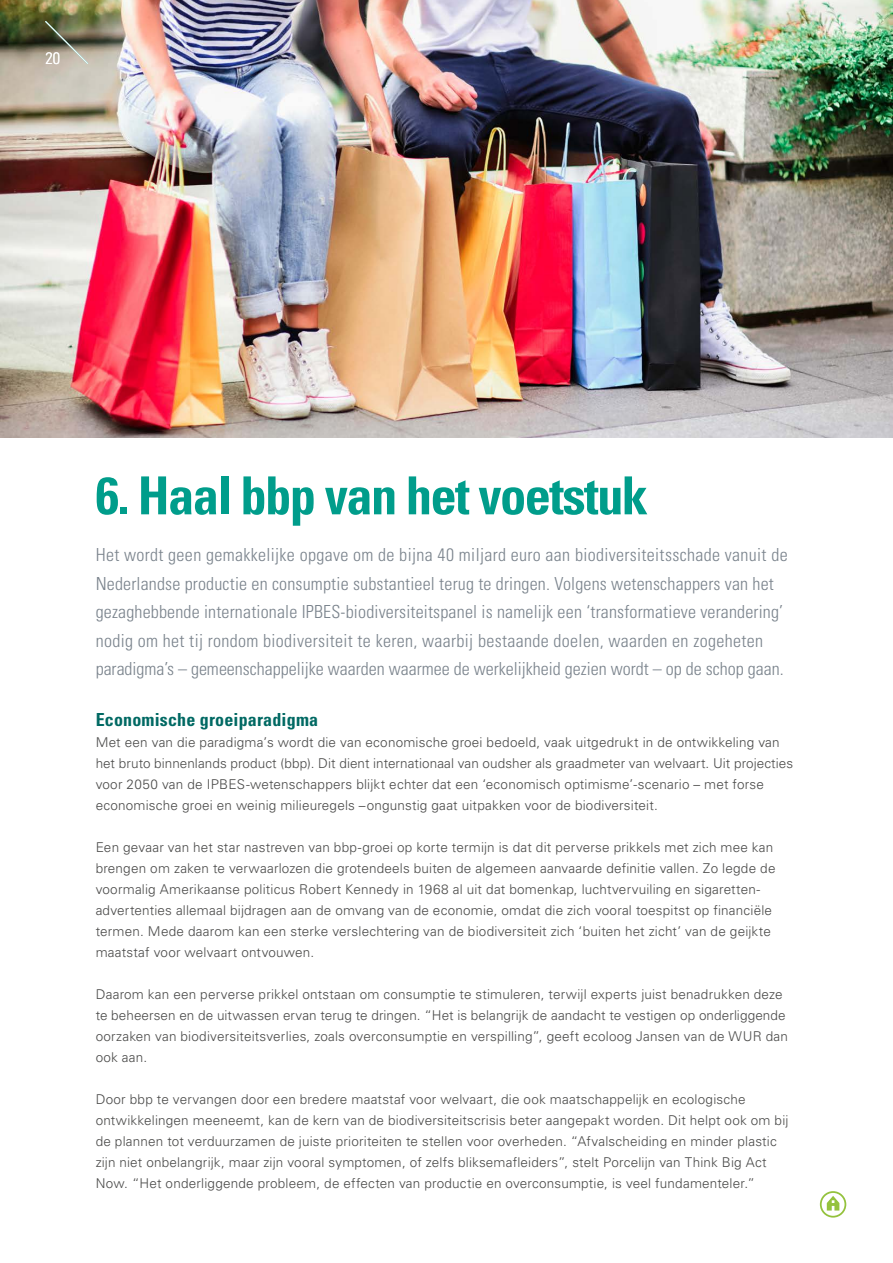
<style>
.page{position:relative;width:893px;height:1263px;background:#fff}
.page>*{position:absolute;margin:0;border:0;box-sizing:border-box;transform-origin:0 0}
.t1{font:700 condensed 52.5px "Univers LT Std";letter-spacing:-.03em;color:#009d8b}
.t2{font:300 condensed 18px/28.5px "Univers LT Std";letter-spacing:.01em;color:#7a838c}
.t3{font:700 condensed 18px "Univers LT Std";letter-spacing:.01em;color:#006963}
.t4{font:300 condensed 16.5px "Univers LT Std";color:#fff}
.t5{font:300 13.5px/21px "Univers LT Std";letter-spacing:.015em;color:#4a4a49}
</style>
<div class="page">
<img style="left:0;top:0;width:893px;height:437px">
<svg style="left:44px;top:20px;width:45px;height:45px;background:#818069"></svg>
<svg style="left:827px;top:1196px;width:12px;height:14px"></svg>
<div style="left:820px;top:1191px;width:26px;height:26px;border:2px solid #94c23d;border-radius:50%"></div>
<p class="t4" style="left:45px;top:48px;width:16px">20</p>
<h1 class="t1" style="left:96px;top:463px;width:554px">6. Haal bbp van het voetstuk</h1>
<p class="t2" style="left:96px;top:541px;width:693px">Het wordt geen gemakkelijke opgave om de bijna 40 miljard euro aan biodiversiteitsschade vanuit de Nederlandse productie en consumptie substantieel terug te dringen. Volgens wetenschappers van het gezaghebbende internationale IPBES-biodiversiteitspanel is namelijk een ‘transformatieve verandering’ nodig om het tij rondom biodiversiteit te keren, waarbij bestaande doelen, waarden en zogeheten paradigma’s – gemeenschappelijke waarden waarmee de werkelijkheid gezien wordt – op de schop gaan.</p>
<h2 class="t3" style="left:96px;top:709px;width:224px">Economische groeiparadigma</h2>
<p class="t5" style="left:96px;top:732px;width:699px">Met een van die paradigma’s wordt die van economische groei bedoeld, vaak uitgedrukt in de ontwikkeling van het bruto binnenlands product (bbp). Dit dient internationaal van oudsher als graadmeter van welvaart. Uit projecties voor 2050 van de IPBES-wetenschappers blijkt echter dat een ‘economisch optimisme’-scenario – met forse economische groei en weinig milieuregels –ongunstig gaat uitpakken voor de biodiversiteit.</p>
<p class="t5" style="left:96px;top:837px;width:681px">Een gevaar van het star nastreven van bbp-groei op korte termijn is dat dit perverse prikkels met zich mee kan brengen om zaken te verwaarlozen die grotendeels buiten de algemeen aanvaarde definitie vallen. Zo legde de voormalig Amerikaanse politicus Robert Kennedy in 1968 al uit dat bomenkap, luchtvervuiling en sigaretten&shy;advertenties allemaal bijdragen aan de omvang van de economie, omdat die zich vooral toespitst op financiële termen. Mede daarom kan een sterke verslechtering van de biodiversiteit zich ‘buiten het zicht’ van de geijkte maatstaf voor welvaart ontvouwen.</p>
<p class="t5" style="left:96px;top:984px;width:694px">Daarom kan een perverse prikkel ontstaan om consumptie te stimuleren, terwijl experts juist benadrukken deze te beheersen en de uitwassen ervan terug te dringen. “Het is belangrijk de aandacht te vestigen op onderliggende oorzaken van biodiversiteitsverlies, zoals overconsumptie en verspilling”, geeft ecoloog Jansen van de WUR dan ook aan.</p>
<p class="t5" style="left:96px;top:1089px;width:694px">Door bbp te vervangen door een bredere maatstaf voor welvaart, die ook maatschappelijk en ecologische ontwikkelingen meeneemt, kan de kern van de biodiversiteitscrisis beter aangepakt worden. Dit helpt ook om bij de plannen tot verduurzamen de juiste prioriteiten te stellen voor overheden. “Afvalscheiding en minder plastic zijn niet onbelangrijk, maar zijn vooral symptomen, of zelfs bliksemafleiders”, stelt Porcelijn van Think Big Act Now. “Het onderliggende probleem, de effecten van productie en overconsumptie, is veel fundamenteler.”</p>
</div>
